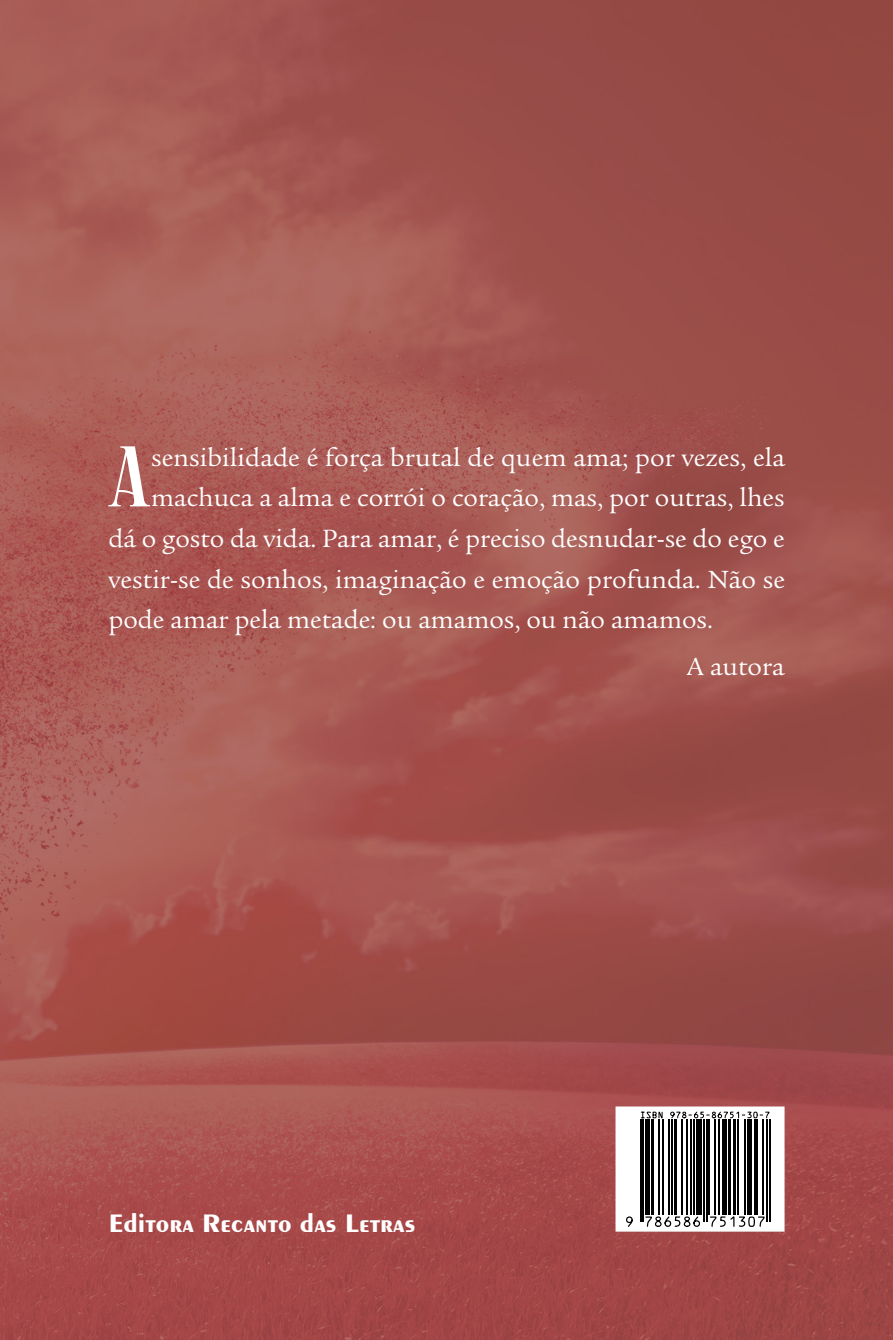
<style>
.page{position:relative;width:893px;height:1340px;background:#fff}
.page>*{position:absolute;margin:0;border:0;box-sizing:border-box;transform-origin:0 0}
.t1{font:83.02px "Gt Herina";color:#fff}
.t2{font:27px "Legacy Serif Std";color:#fff}
.t3{font:700 27px "Peignot LT Std";color:#fff}
</style>
<div class="page">
<img style="left:0;top:0;width:893px;height:1339px">
<div style="left:615px;top:1106px;width:169px;height:125px;background:#fff;border:2px solid #fff"></div>
<svg style="left:641px;top:1119px;width:130px;height:103px"></svg>
<hr style="left:640px;top:1119px;width:1px;height:102px;background:#000">
<hr style="left:643px;top:1119px;width:1px;height:102px;background:#000">
<div style="left:645px;top:1119px;width:5px;height:95px;background:#000"></div>
<hr style="left:651px;top:1119px;width:3px;height:95px;background:#000">
<hr style="left:658px;top:1119px;width:1px;height:95px;background:#000">
<hr style="left:662px;top:1119px;width:1px;height:95px;background:#000">
<hr style="left:669px;top:1119px;width:1px;height:95px;background:#000">
<hr style="left:671px;top:1119px;width:2px;height:95px;background:#000">
<hr style="left:674px;top:1119px;width:3px;height:95px;background:#000">
<hr style="left:681px;top:1119px;width:1px;height:95px;background:#000">
<hr style="left:687px;top:1119px;width:1px;height:95px;background:#000">
<hr style="left:691px;top:1119px;width:1px;height:95px;background:#000">
<hr style="left:693px;top:1119px;width:2px;height:95px;background:#000">
<div style="left:696px;top:1119px;width:6px;height:95px;background:#000"></div>
<hr style="left:703px;top:1119px;width:1px;height:102px;background:#000">
<hr style="left:706px;top:1119px;width:1px;height:102px;background:#000">
<hr style="left:709px;top:1119px;width:1px;height:95px;background:#000">
<hr style="left:714px;top:1119px;width:1px;height:95px;background:#000">
<hr style="left:718px;top:1119px;width:2px;height:95px;background:#000">
<hr style="left:722px;top:1119px;width:4px;height:95px;background:#000">
<hr style="left:728px;top:1119px;width:3px;height:95px;background:#000">
<hr style="left:733px;top:1119px;width:3px;height:95px;background:#000">
<hr style="left:737px;top:1119px;width:2px;height:95px;background:#000">
<hr style="left:744px;top:1119px;width:2px;height:95px;background:#000">
<hr style="left:747px;top:1119px;width:4px;height:95px;background:#000">
<hr style="left:754px;top:1119px;width:1px;height:95px;background:#000">
<hr style="left:757px;top:1119px;width:1px;height:95px;background:#000">
<hr style="left:762px;top:1119px;width:2px;height:95px;background:#000">
<hr style="left:766px;top:1119px;width:2px;height:102px;background:#000">
<hr style="left:769px;top:1119px;width:1px;height:102px;background:#000">
<svg style="left:626px;top:1215px;width:139px;height:12px"></svg>
<svg style="left:640px;top:1111px;width:130px;height:25px"></svg>
<h1 class="t1" style="left:107px;top:410px;width:45px">A</h1>
<p class="t2" style="left:151px;top:442px;width:635px">sensibilidade é força brutal de quem ama; por vezes, ela</p>
<p class="t2" style="left:151px;top:482px;width:635px">machuca a alma e corrói o coração, mas, por outras, lhes</p>
<p class="t2" style="left:108px;top:523px;width:678px">dá o gosto da vida. Para amar, é preciso desnudar-se do ego e</p>
<p class="t2" style="left:108px;top:563px;width:678px">vestir-se de sonhos, imaginação e emoção profunda. Não se</p>
<p class="t2" style="left:108px;top:604px;width:606px">pode amar pela metade: ou amamos, ou não amamos.</p>
<p class="t2" style="left:687px;top:651px;width:99px">A autora</p>
<p class="t3" style="left:108px;top:1207px;width:308px">Editora Recanto das Letras</p>
</div>
